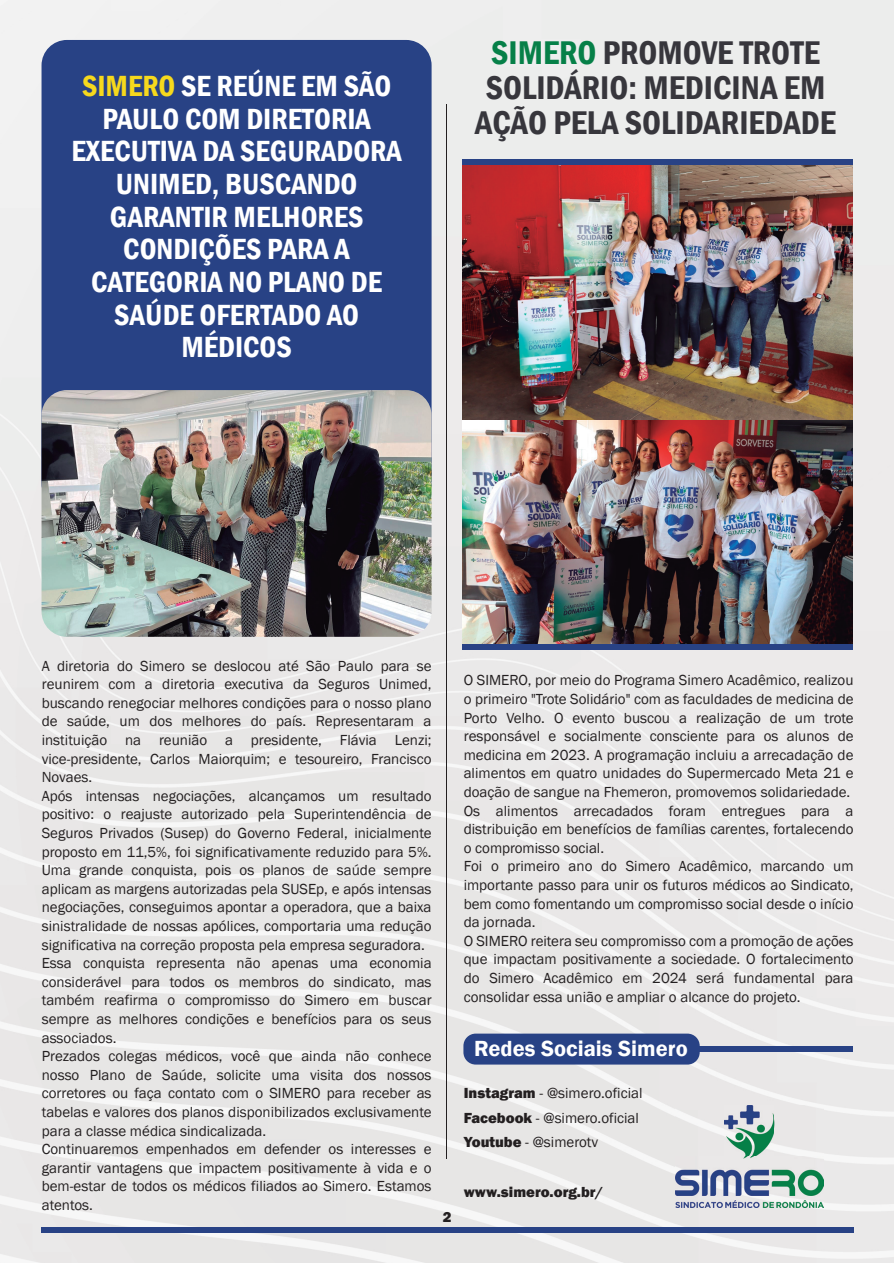
<style>
.page{position:relative;width:894px;height:1263px;background:#fff}
.page>*{position:absolute;margin:0;border:0;box-sizing:border-box;transform-origin:0 0}
.t1{font:600 condensed 33.75px/35px "Franklin Gothic";color:#37363c;text-align:center}
.t2{font:600 condensed 30px/32.7px "Franklin Gothic";color:#fff;text-align:center}
.t3{font:600 22.5px "Franklin Gothic";color:#fff}
.t4{font:15px/18.6px "Franklin Gothic";color:#231f20}
.t5{font:800 15px "Franklin Gothic";color:#231f20}
.s1{color:#f6d91d}
.s2{color:#068048}
.s3{font-weight:800}
</style>
<div class="page">
<img style="left:0;top:0;width:893px;height:1263px">
<img style="left:462px;top:419px;width:390px;height:225px">
<img style="left:462px;top:165px;width:390px;height:254px">
<div style="left:41px;top:40px;width:390px;height:469px;background:#284285;border-radius:25px"></div>
<img style="left:41px;top:390px;width:390px;height:247px">
<div style="left:41px;top:1228px;width:812px;height:5px;background:#284285"></div>
<div style="left:464px;top:1046px;width:388px;height:6px;background:#284285"></div>
<div style="left:462px;top:644px;width:390px;height:6px;background:#284285"></div>
<div style="left:462px;top:159px;width:390px;height:6px;background:#284285"></div>
<img style="left:675px;top:1105px;width:148px;height:103px">
<hr style="left:446px;top:104px;width:1px;height:1055px;background:#231f20">
<div style="left:463px;top:1033px;width:236px;height:31px;background:#284285;border-radius:12px"></div>
<h2 class="t2" style="left:71px;top:69px;width:332px"><span class="s1">SIMERO</span> SE REÚNE EM SÃO<br>PAULO COM DIRETORIA<br>EXECUTIVA DA SEGURADORA<br>UNIMED, BUSCANDO<br>GARANTIR MELHORES<br>CONDIÇÕES PARA A<br>CATEGORIA NO PLANO DE<br>SAÚDE OFERTADO AO<br>MÉDICOS</h2>
<h1 class="t1" style="left:475px;top:34px;width:362px"><span class="s2">SIMERO</span> PROMOVE TROTE<br>SOLIDÁRIO: MEDICINA EM<br>AÇÃO PELA SOLIDARIEDADE</h1>
<p class="t4" style="left:42px;top:657px;width:391px">A diretoria do Simero se deslocou até São Paulo para se reunirem com a diretoria executiva da Seguros Unimed, buscando renegociar melhores condições para o nosso plano de saúde, um dos melhores do país. Representaram a instituição na reunião a presidente, Flávia Lenzi; vice-presidente, Carlos Maiorquim; e tesoureiro, Francisco Novaes.<br>Após intensas negociações, alcançamos um resultado positivo: o reajuste autorizado pela Superintendência de Seguros Privados (Susep) do Governo Federal, inicialmente proposto em 11,5%, foi significativamente reduzido para 5%.<br>Uma grande conquista, pois os planos de saúde sempre aplicam as margens autorizadas pela SUSEp, e após intensas negociações, conseguimos apontar a operadora, que a baixa sinistralidade de nossas apólices, comportaria uma redução significativa na correção proposta pela empresa seguradora.<br>Essa conquista representa não apenas uma economia considerável para todos os membros do sindicato, mas também reafirma o compromisso do Simero em buscar sempre as melhores condições e benefícios para os seus associados.<br>Prezados colegas médicos, você que ainda não conhece nosso Plano de Saúde, solicite uma visita dos nossos corretores ou faça contato com o SIMERO para receber as tabelas e valores dos planos disponibilizados exclusivamente para a classe médica sindicalizada.<br>Continuaremos empenhados em defender os interesses e garantir vantagens que impactem positivamente à vida e o bem-estar de todos os médicos filiados ao Simero. Estamos atentos.</p>
<p class="t5" style="left:442px;top:1207px;width:10px">2</p>
<p class="t4" style="left:463px;top:671px;width:391px">O SIMERO, por meio do Programa Simero Acadêmico, realizou o primeiro "Trote Solidário" com as faculdades de medicina de Porto Velho. O evento buscou a realização de um trote responsável e socialmente consciente para os alunos de medicina em 2023. A programação incluiu a arrecadação de alimentos em quatro unidades do Supermercado Meta 21 e doação de sangue na Fhemeron, promovemos solidariedade.<br>Os alimentos arrecadados foram entregues para a distribuição em benefícios de famílias carentes, fortalecendo o compromisso social.<br>Foi o primeiro ano do Simero Acadêmico, marcando um importante passo para unir os futuros médicos ao Sindicato, bem como fomentando um compromisso social desde o início da jornada.<br>O SIMERO reitera seu compromisso com a promoção de ações que impactam positivamente a sociedade. O fortalecimento do Simero Acadêmico em 2024 será fundamental para consolidar essa união e ampliar o alcance do projeto.</p>
<h3 class="t3" style="left:474px;top:1034px;width:215px">Redes Sociais Simero</h3>
<p class="t4" style="left:463px;top:1081px;width:180px;line-height:24.6px"><span class="s3">Instagram</span> - @simero.oficial<br><span class="s3">Facebook</span> - @simero.oficial<br><span class="s3">Youtube</span> - @simerotv</p>
<p class="t5" style="left:463px;top:1182px;width:141px">www.simero.org.br/</p>
</div>
